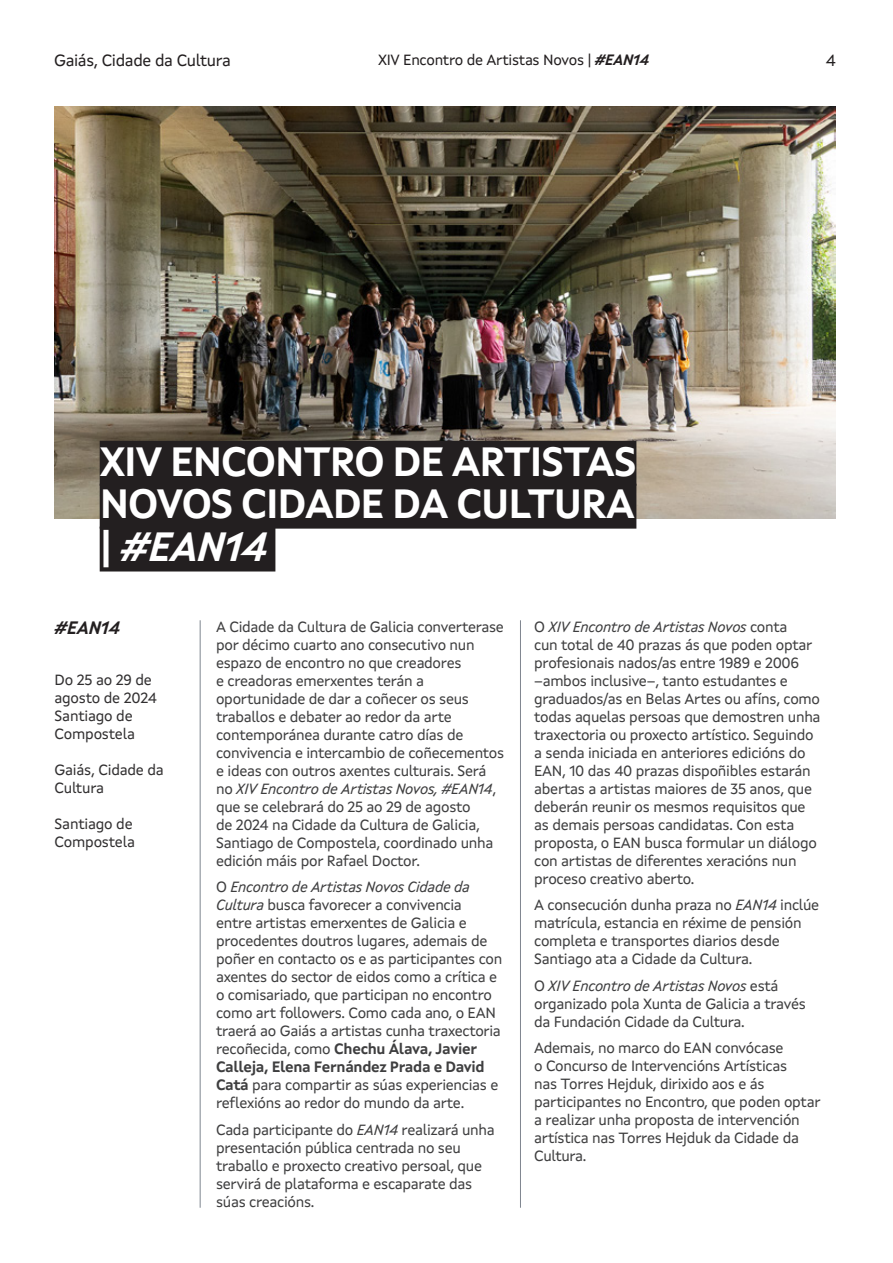
<style>
.page{position:relative;width:893px;height:1263px;background:#fff}
.page>*{position:absolute;margin:0;border:0;box-sizing:border-box;transform-origin:0 0}
.Tit_subraa{font:700 40.8px/42.9px "Xunta Sans";letter-spacing:-.025em;color:#fff;text-align:justify}
._12_14_Salto{font:italic 700 18px "Xunta Sans";letter-spacing:-.015em;color:#231f20}
.t1{font:16.5px "Xunta Sans";letter-spacing:-.02em;color:#231f20}
.Txt_10_12_SALTO{font:15px/18px "Xunta Sans";letter-spacing:-.02em;color:#3e3e3f}
.Txt_10___12_no_salto{font:15px/18px "Xunta Sans";letter-spacing:-.015em;color:#312f30}
.t2{font:15px "Xunta Sans";letter-spacing:-.02em;color:#231f20}
.s1{font-weight:700;font-style:italic}
.s2{font-style:italic}
.s3{font-weight:700}
</style>
<div class="page">
<hr style="left:200px;top:620px;width:1px;height:588px;background:#7f8690">
<img style="left:55px;top:106px;width:781px;height:413px">
<hr style="left:520px;top:620px;width:1px;height:588px;background:#7f8690">
<div style="left:100px;top:441px;width:536px;height:45px;background:#231f20"></div>
<div style="left:100px;top:484px;width:536px;height:45px;background:#231f20"></div>
<div style="left:100px;top:527px;width:175px;height:44px;background:#231f20"></div>
<p class="t1" style="left:54px;top:51px;width:178px">Gaiás, Cidade da Cultura</p>
<p class="t2" style="left:378px;top:51px;width:273px">XIV Encontro de Artistas Novos | <span class="s1">#EAN14</span></p>
<p class="t1" style="left:826px;top:51px;width:12px">4</p>
<p class="Tit_subraa" style="left:100px;top:440px;width:538px">XIV ENCONTRO DE ARTISTAS NOVOS CIDADE DA CULTURA | <span class="s2">#EAN14</span></p>
<p class="_12_14_Salto" style="left:55px;top:617px;width:67px">#EAN14</p>
<p class="Txt_10___12_no_salto" style="left:55px;top:671px;width:104px">Do 25 ao 29 de agosto de 2024</p>
<p class="Txt_10___12_no_salto" style="left:55px;top:707px;width:82px">Santiago de<br>Compostela</p>
<p class="Txt_10___12_no_salto" style="left:55px;top:761px;width:111px">Gaiás, Cidade da<br>Cultura</p>
<p class="Txt_10___12_no_salto" style="left:55px;top:815px;width:82px">Santiago de<br>Compostela</p>
<p class="Txt_10_12_SALTO" style="left:216px;top:617px;width:290px">A Cidade da Cultura de Galicia converterase por décimo cuarto ano consecutivo nun espazo de encontro no que creadores<br>e creadoras emerxentes terán a oportunidade de dar a coñecer os seus traballos e debater ao redor da arte contemporánea durante catro días de convivencia e intercambio de coñecementos e ideas con outros axentes culturais. Será no <span class="s2">XIV Encontro de Artistas Novos, #EAN14</span>, que se celebrará do 25 ao 29 de agosto<br>de 2024 na Cidade da Cultura de Galicia, Santiago de Compostela, coordinado unha edición máis por Rafael Doctor.</p>
<p class="Txt_10_12_SALTO" style="left:216px;top:878px;width:288px">O <span class="s2">Encontro de Artistas Novos Cidade da Cultura</span> busca favorecer a convivencia<br>entre artistas emerxentes de Galicia e procedentes doutros lugares, ademais de poñer en contacto os e as participantes con axentes do sector de eidos como a crítica e o comisariado, que participan no encontro como art followers. Como cada ano, o EAN traerá ao Gaiás a artistas cunha traxectoria recoñecida, como <span class="s3">Chechu Álava, Javier Calleja, Elena Fernández Prada e David Catá</span> para compartir as súas experiencias e reflexións ao redor do mundo da arte.</p>
<p class="Txt_10_12_SALTO" style="left:216px;top:1120px;width:280px">Cada participante do <span class="s2">EAN14</span> realizará unha presentación pública centrada no seu traballo e proxecto creativo persoal, que servirá de plataforma e escaparate das súas creacións.</p>
<p class="Txt_10_12_SALTO" style="left:534px;top:617px;width:288px">O <span class="s2">XIV Encontro de Artistas Novos</span> conta<br>cun total de 40 prazas ás que poden optar profesionais nados/as entre 1989 e 2006 –ambos inclusive–, tanto estudantes e graduados/as en Belas Artes ou afíns, como todas aquelas persoas que demostren unha traxectoria ou proxecto artístico. Seguindo a senda iniciada en anteriores edicións do EAN, 10 das 40 prazas dispoñibles estarán abertas a artistas maiores de 35 anos, que deberán reunir os mesmos requisitos que as demais persoas candidatas. Con esta proposta, o EAN busca formular un diálogo con artistas de diferentes xeracións nun proceso creativo aberto.</p>
<p class="Txt_10_12_SALTO" style="left:534px;top:896px;width:286px">A consecución dunha praza no <span class="s2">EAN14</span> inclúe matrícula, estancia en réxime de pensión completa e transportes diarios desde Santiago ata a Cidade da Cultura.</p>
<p class="Txt_10_12_SALTO" style="left:534px;top:976px;width:273px">O <span class="s2">XIV Encontro de Artistas Novos</span> está organizado pola Xunta de Galicia a través da Fundación Cidade da Cultura.</p>
<p class="Txt_10_12_SALTO" style="left:534px;top:1039px;width:288px">Ademais, no marco do EAN convócase<br>o Concurso de Intervencións Artísticas<br>nas Torres Hejduk, dirixido aos e ás participantes no Encontro, que poden optar a realizar unha proposta de intervención artística nas Torres Hejduk da Cidade da Cultura.</p>
</div>
